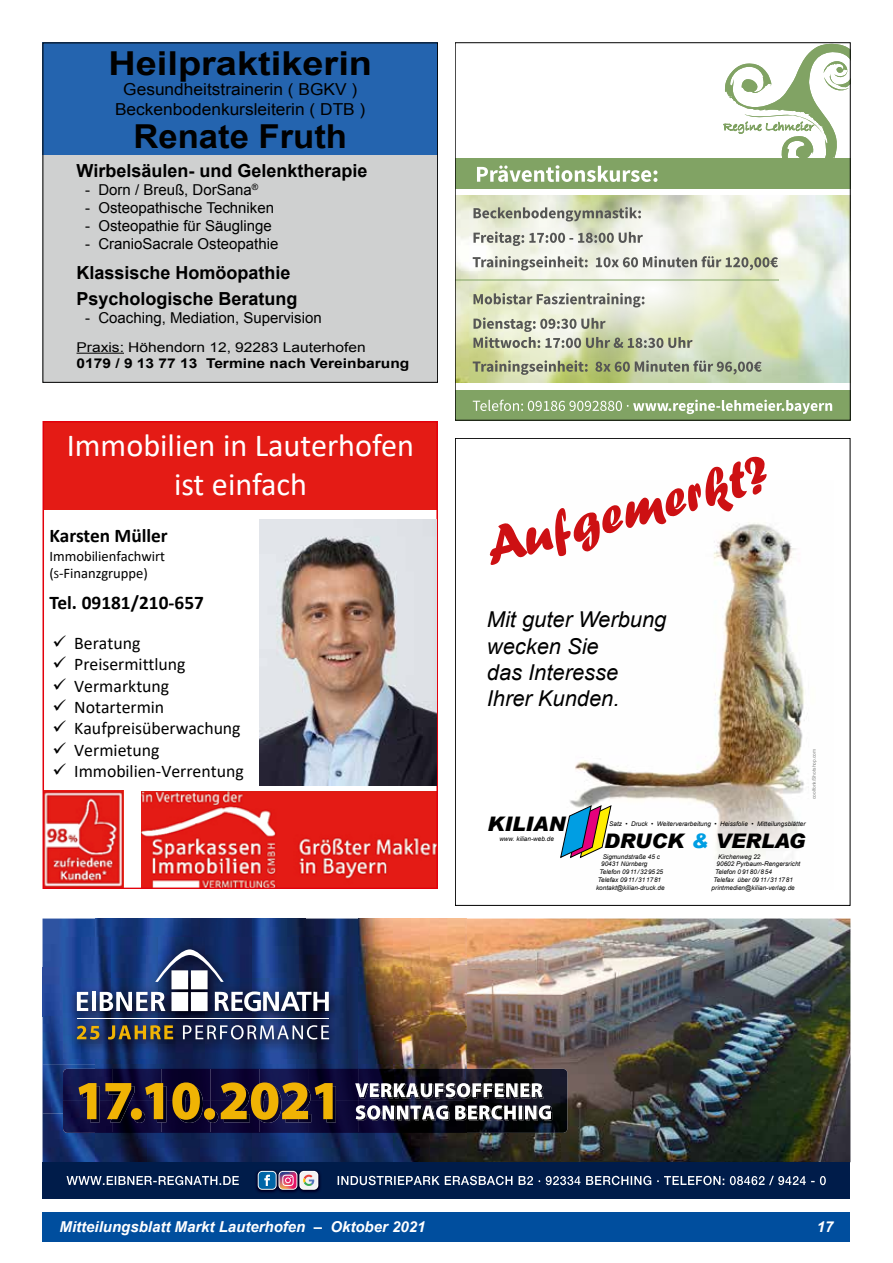
<style>
.page{position:relative;width:893px;height:1263px;background:#fff}
.page>*{position:absolute;margin:0;border:0;box-sizing:border-box;transform-origin:0 0}
.t1{font:54.75px "Forte";color:#cd1013}
.t2{font:700 33px "Arial";color:#000;scale:1.15 1}
.t3{font:700 33px "Arial";color:#000;scale:1.05 1}
.t4{font:32.25px/38.7px "Calibri";color:#fff;text-align:center}
.t5{font:italic 21.9px/26.2px "Arial";color:#000}
.t6{font:italic 900 20.1px "Arial";color:#000}
.t7{font:700 19.35px "Calibri";color:#000}
.t8{font:700 18px/25.8px "Arial";color:#000}
.t9{font:17.7px "Calibri";color:#000}
.t10{font:16.5px/19.8px "Arial";color:#000;text-align:center;scale:1.05 1}
.t11{font:15px "Arial";color:#000}
.t12{font:italic 700 15px "Arial";color:#fff}
.t13{font:14.55px/17.4px "Calibri";color:#000}
.t14{font:13.5px "Arial";color:#000;scale:1.15 1}
.t15{font:700 13.5px "Arial";color:#000;scale:1.15 1}
.t16{font:italic 6.45px "Arial";color:#000}
.t17{font:4.8px "Arial";color:#868786}
.s1{font-size:11.25px}
.s2{color:#009ee3}
</style>
<div class="page">
<div style="left:43px;top:1212px;width:807px;height:30px;background:#004e9e"></div>
<img style="left:466px;top:918px;width:384px;height:244px">
<img style="left:43px;top:918px;width:52px;height:49px">
<img style="left:95px;top:918px;width:210px;height:20px">
<img style="left:305px;top:918px;width:161px;height:49px">
<img style="left:43px;top:967px;width:21px;height:49px">
<img style="left:347px;top:967px;width:119px;height:49px">
<img style="left:43px;top:1016px;width:52px;height:146px">
<img style="left:95px;top:1058px;width:210px;height:7px">
<img style="left:305px;top:1016px;width:161px;height:49px">
<img style="left:95px;top:1065px;width:371px;height:4px">
<img style="left:95px;top:1133px;width:371px;height:29px">
<img style="left:64px;top:938px;width:283px;height:120px">
<svg style="left:77px;top:992px;width:11px;height:19px"></svg>
<hr style="left:92px;top:992px;width:4px;height:19px;background:#fff">
<svg style="left:100px;top:949px;width:229px;height:62px"></svg>
<svg style="left:77px;top:1026px;width:22px;height:13px"></svg>
<svg style="left:108px;top:1025px;width:65px;height:14px"></svg>
<svg style="left:183px;top:1025px;width:146px;height:14px"></svg>
<hr style="left:77px;top:1018px;width:252px;height:1px;background:#fff">
<img style="left:63px;top:1069px;width:504px;height:64px">
<div style="left:43px;top:1162px;width:807px;height:37px;background:#001c4a"></div>
<img style="left:256px;top:1170px;width:65px;height:23px">
<svg style="left:258px;top:1171px;width:19px;height:19px"></svg>
<svg style="left:299px;top:1171px;width:19px;height:19px"></svg>
<svg style="left:278px;top:1171px;width:19px;height:19px"></svg>
<svg style="left:259px;top:1172px;width:58px;height:17px"></svg>
<svg style="left:338px;top:1176px;width:488px;height:9px"></svg>
<img style="left:445px;top:1097px;width:26px;height:1px">
<img style="left:474px;top:1084px;width:70px;height:14px">
<img style="left:371px;top:1097px;width:74px;height:1px">
<img style="left:358px;top:1120px;width:23px;height:1px">
<img style="left:540px;top:1106px;width:12px;height:15px">
<img style="left:384px;top:1120px;width:65px;height:1px">
<svg style="left:355px;top:1083px;width:187px;height:14px"></svg>
<svg style="left:356px;top:1105px;width:195px;height:15px"></svg>
<img style="left:82px;top:1086px;width:18px;height:36px">
<img style="left:163px;top:1086px;width:3px;height:36px">
<img style="left:175px;top:1085px;width:28px;height:38px">
<img style="left:333px;top:1085px;width:3px;height:38px">
<svg style="left:79px;top:1083px;width:17px;height:36px"></svg>
<svg style="left:105px;top:1083px;width:58px;height:40px;background:#6d511e"></svg>
<svg style="left:172px;top:1082px;width:28px;height:38px"></svg>
<svg style="left:204px;top:1108px;width:11px;height:12px"></svg>
<svg style="left:207px;top:1082px;width:126px;height:41px;background:#76581f"></svg>
<svg style="left:67px;top:1176px;width:172px;height:9px"></svg>
<img style="left:46px;top:791px;width:78px;height:95px">
<img style="left:141px;top:791px;width:294px;height:95px">
<div style="left:43px;top:422px;width:394px;height:88px;background:#e41b15"></div>
<div style="left:43px;top:421px;width:395px;height:468px;border:2px solid #e3000b"></div>
<img style="left:259px;top:520px;width:177px;height:265px">
<div style="left:43px;top:43px;width:395px;height:113px;background:#2464af"></div>
<div style="left:43px;top:155px;width:395px;height:228px;background:#cfd0d0"></div>
<hr style="left:77px;top:353px;width:47px;height:1px;background:#000">
<div style="left:43px;top:43px;width:395px;height:340px;border:1px solid #000"></div>
<svg style="left:723px;top:45px;width:125px;height:113px"></svg>
<div style="left:455px;top:158px;width:395px;height:31px;background:#81a364"></div>
<img style="left:457px;top:196px;width:391px;height:187px">
<div style="left:455px;top:390px;width:395px;height:30px;background:#81a364"></div>
<svg style="left:473px;top:400px;width:359px;height:14px"></svg>
<svg style="left:473px;top:207px;width:168px;height:14px;background:#aeb2a0"></svg>
<svg style="left:473px;top:293px;width:171px;height:14px;background:#b9bcac"></svg>
<svg style="left:473px;top:232px;width:170px;height:14px"></svg>
<svg style="left:473px;top:317px;width:219px;height:31px;background:#c1c5ac"></svg>
<svg style="left:473px;top:256px;width:305px;height:14px"></svg>
<svg style="left:473px;top:360px;width:289px;height:15px;background:#a5ae89"></svg>
<hr style="left:455px;top:279px;width:323px;height:2px;background:#81a364">
<svg style="left:477px;top:165px;width:180px;height:17px"></svg>
<img style="left:570px;top:522px;width:238px;height:338px">
<svg style="left:560px;top:804px;width:52px;height:55px"></svg>
<h2 class="t2" style="left:108px;top:41px;width:231px">Heilpraktikerin</h2>
<h3 class="t10" style="left:115px;top:79px;width:240px">Gesundheitstrainerin ( BGKV )<br>Beckenbodenkursleiterin ( DTB )</h3>
<h2 class="t3" style="left:133px;top:114px;width:205px">Renate Fruth</h2>
<h3 class="t8" style="left:77px;top:158px;width:292px">Wirbelsäulen- und Gelenktherapie</h3>
<h3 class="t11" style="left:85px;top:180px;width:175px">- Dorn / Breuß, DorSana<sup>®</sup></h3>
<h3 class="t11" style="left:85px;top:198px;width:190px">- Osteopathische Techniken</h3>
<h3 class="t11" style="left:85px;top:216px;width:188px">- Osteopathie für Säuglinge</h3>
<h3 class="t11" style="left:85px;top:234px;width:195px">- CranioSacrale Osteopathie</h3>
<h3 class="t8" style="left:77px;top:260px;width:223px">Klassische Homöopathie<br>Psychologische Beratung</h3>
<h3 class="t11" style="left:85px;top:308px;width:238px">- Coaching, Mediation, Supervision</h3>
<h3 class="t14" style="left:77px;top:338px;width:253px">Praxis: Höhendorn 12, 92283 Lauterhofen</h3>
<h3 class="t15" style="left:77px;top:354px;width:291px">0179 / 9 13 77 13 Termine nach Vereinbarung</h3>
<h3 class="t4" style="left:67px;top:425px;width:349px">Immobilien in Lauterhofen ist einfach</h3>
<h3 class="t7" style="left:49px;top:522px;width:120px">Karsten Müller</h3>
<h3 class="t13" style="left:49px;top:547px;width:117px">Immobilienfachwirt (<span class="s1">S</span>‐Finanzgruppe)</h3>
<h3 class="t7" style="left:49px;top:589px;width:156px">Tel. 09181/210‐657</h3>
<h3 class="t9" style="left:52px;top:631px;width:90px">✓ Beratung</h3>
<h3 class="t9" style="left:52px;top:652px;width:135px">✓ Preisermittlung</h3>
<h3 class="t9" style="left:52px;top:673px;width:118px">✓ Vermarktung</h3>
<h3 class="t9" style="left:52px;top:695px;width:113px">✓ Notartermin</h3>
<h3 class="t9" style="left:52px;top:716px;width:190px">✓ Kaufpreisüberwachung</h3>
<h3 class="t9" style="left:52px;top:737px;width:109px">✓ Vermietung</h3>
<h3 class="t9" style="left:52px;top:759px;width:193px">✓ Immobilien‐Verrentung</h3>
<h1 class="t1" style="left:477px;top:517px;width:294px;rotate:-15deg">Aufgemerkt?</h1>
<h3 class="t5" style="left:487px;top:607px;width:181px">Mit guter Werbung wecken Sie<br>das Interesse<br>Ihrer Kunden.</h3>
<p class="t17" style="left:811px;top:799px;width:52px;rotate:-90deg">coolfonk/Shotshop.com</p>
<h3 class="t6" style="left:488px;top:811px;width:79px">KILIAN</h3>
<p class="t16" style="left:499px;top:834px;width:56px">www. kilian-web.de</p>
<p class="t16" style="left:609px;top:820px;width:198px">Satz • Druck • Weiterverarbeitung • Heissfolie • Mitteilungsblätter</p>
<h3 class="t6" style="left:604px;top:828px;width:203px">DRUCK <span class="s2">&amp;</span> VERLAG</h3>
<p class="t16" style="left:603px;top:852px;width:59px">Sigmundstraße 45 c</p>
<p class="t16" style="left:601px;top:860px;width:48px">90431 Nürnberg</p>
<p class="t16" style="left:599px;top:868px;width:65px">Telefon 0911/329525</p>
<p class="t16" style="left:598px;top:875px;width:65px">Telefax 0911/311781</p>
<p class="t16" style="left:596px;top:883px;width:70px">kontakt@kilian-druck.de</p>
<p class="t16" style="left:718px;top:852px;width:44px">Kirchenweg 22</p>
<p class="t16" style="left:717px;top:860px;width:85px">90602 Pyrbaum-Rengersricht</p>
<p class="t16" style="left:715px;top:868px;width:58px">Telefon 09180/854</p>
<p class="t16" style="left:713px;top:875px;width:81px">Telefax über 0911/311781</p>
<p class="t16" style="left:712px;top:883px;width:85px">printmedien@kilian-verlag.de</p>
<h3 class="t12" style="left:60px;top:1217px;width:367px">Mitteilungsblatt Markt Lauterhofen – Oktober 2021</h3>
<h3 class="t12" style="left:817px;top:1217px;width:18px">17</h3>
</div>
